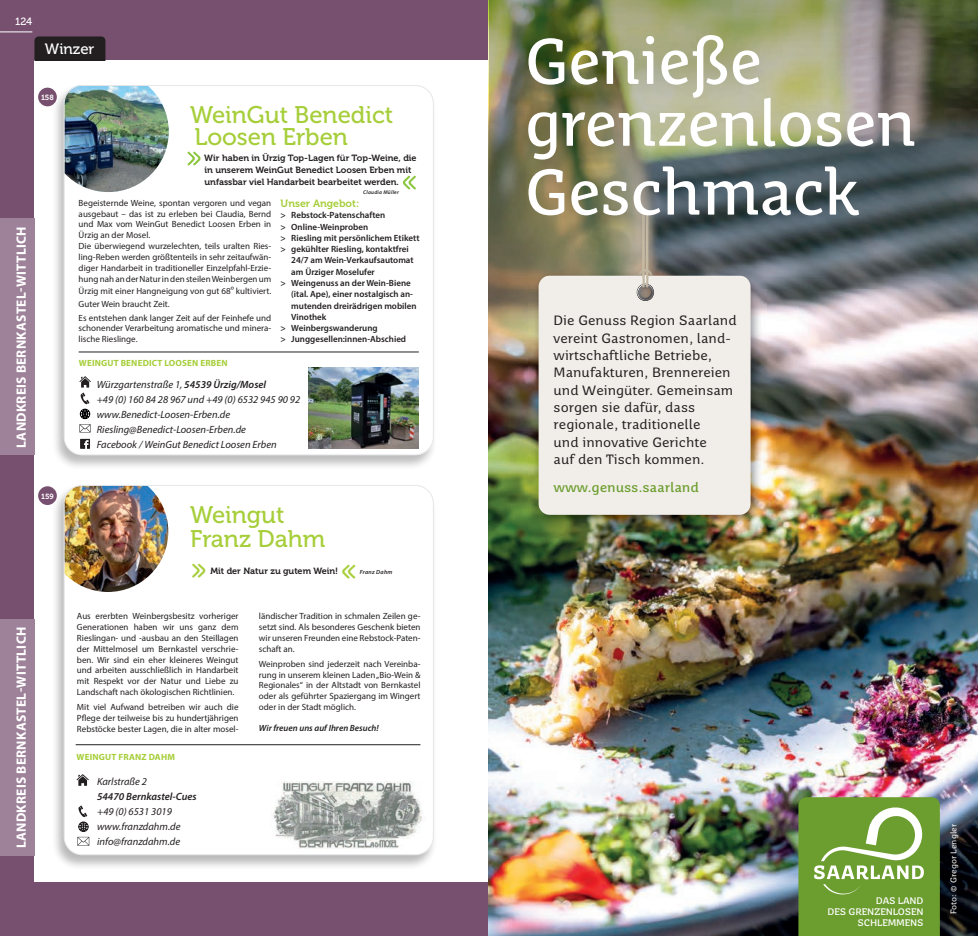
<style>
.page{position:relative;width:978px;height:936px;background:#fff}
.page>*{position:absolute;margin:0;border:0;box-sizing:border-box;transform-origin:0 0}
.t1{font:64.05px/61.8px "Saar 1450 Headline";letter-spacing:-.005em;color:#fff}
.t2{font:24px/22.5px "Museo 500";color:#a6ce39}
.t3{font:15px "Museo 500";color:#fff}
.t4{font:13.5px/17.4px "Saar 1450 Text";color:#231f20}
.t5{font:700 13.5px "Myriad Pro";letter-spacing:.02em;color:#fff}
.t6{font:700 13.5px "Saar 1450 Text";letter-spacing:-.015em;color:#6c9e2f}
.t7{font:italic 10.5px/15px "Myriad Pro";color:#231f20}
.t8{font:italic 600 10.5px "Myriad Pro";color:#231f20}
.t9{font:10.5px "Museo 700";color:#a6ce39}
.t10{font:10.5px "Museo 500";color:#fff}
.t11{font:700 9.45px/10.9px "Saar 1450 Text";letter-spacing:-.015em;color:#fff;text-align:right}
.t12{font:9px/10.8px "Myriad Pro";color:#231f20;text-align:justify}
.t13{font:600 9px/11.2px "Myriad Pro";color:#231f20}
.t14{font:9px/12px "Museo 700";color:#231f20}
.t15{font:700 9px "Myriad Pro";letter-spacing:.02em;color:#a6ce39}
.t16{font:italic 600 9px "Myriad Pro";color:#231f20}
.t17{font:8.4px "Saar 1450 Text";color:#fff}
.t18{font:7.5px "Museo 700";letter-spacing:-.005em;color:#fff}
.t19{font:italic 600 6px "Myriad Pro";letter-spacing:.04em;color:#231f20}
.t20{font:italic 600 5.4px "Myriad Pro";letter-spacing:.04em;color:#231f20}
.s1{color:#9e829a}
.s2{font-weight:600}
</style>
<div class="page">
<div style="left:0;top:0;width:978px;height:935px;background:#774f6f"></div>
<div style="left:34px;top:61px;width:910px;height:820px;background:#fff"></div>
<div style="left:34px;top:36px;width:71px;height:25px;background:#231f20"></div>
<hr style="left:0;top:32px;width:32px;height:1px;background:#fff">
<div style="left:51px;top:84px;width:386px;height:386px;background:#231f20;opacity:.3"></div>
<div style="left:64px;top:85px;width:369px;height:370px;background:#fff;border-radius:18px"></div>
<svg style="left:188px;top:152px;width:13px;height:13px"></svg>
<svg style="left:403px;top:176px;width:13px;height:13px"></svg>
<img style="left:64px;top:85px;width:105px;height:107px">
<hr style="left:79px;top:352px;width:340px;height:1px;background:#231f20">
<img style="left:309px;top:367px;width:110px;height:82px">
<svg style="left:79px;top:376px;width:12px;height:56px"></svg>
<svg style="left:80px;top:439px;width:10px;height:10px"></svg>
<div style="left:64px;top:85px;width:370px;height:370px;border:1px solid #e6e7e9;border-radius:18px"></div>
<img style="left:489px;top:289px;width:489px;height:646px">
<img style="left:489px;top:279px;width:489px;height:10px">
<svg style="left:798px;top:797px;width:146px;height:138px"></svg>
<div style="left:824px;top:896px;width:100px;height:38px;background:#6c9e2f"></div>
<img style="left:528px;top:279px;width:239px;height:252px">
<div style="left:539px;top:279px;width:212px;height:236px;background:#f1ede8"></div>
<img style="left:489px;top:0;width:489px;height:279px">
<img style="left:654px;top:265px;width:113px;height:14px">
<img style="left:528px;top:265px;width:109px;height:14px">
<img style="left:654px;top:276px;width:93px;height:3px">
<img style="left:542px;top:276px;width:95px;height:3px">
<svg style="left:637px;top:214px;width:17px;height:87px"></svg>
<img style="left:638px;top:269px;width:15px;height:7px">
<svg style="left:37px;top:86px;width:21px;height:22px"></svg>
<div style="left:37px;top:485px;width:21px;height:21px;background:#774f6f;border:1px solid #fff;border-radius:50%"></div>
<div style="left:0;top:619px;width:34px;height:236px;background:#9e829a"></div>
<div style="left:0;top:219px;width:34px;height:235px;background:#9e829a"></div>
<div style="left:51px;top:484px;width:387px;height:386px;background:#231f20;opacity:.31"></div>
<div style="left:64px;top:485px;width:369px;height:369px;background:#fff;border-radius:18px"></div>
<img style="left:64px;top:485px;width:104px;height:107px">
<div style="left:64px;top:485px;width:370px;height:370px;border:1px solid #e6e7e9;border-radius:18px"></div>
<hr style="left:76px;top:744px;width:344px;height:1px;background:#231f20">
<img style="left:273px;top:781px;width:149px;height:67px">
<svg style="left:77px;top:774px;width:12px;height:11px"></svg>
<svg style="left:77px;top:805px;width:12px;height:40px"></svg>
<p class="t10" style="left:15px;top:16px;width:19px">124</p>
<h3 class="t3" style="left:45px;top:40px;width:51px">Winzer</h3>
<p class="t18" style="left:41px;top:93px;width:14px">158</p>
<h3 class="t5" style="left:13px;top:448px;width:230px;rotate:-90deg">LANDKREIS BERNKASTEL-WITTLICH<span class="s1">S</span></h3>
<h2 class="t2" style="left:190px;top:103px;width:205px">WeinGut Benedict<br>Loosen Erben</h2>
<p class="t14" style="left:204px;top:152px;width:214px">Wir haben in Ürzig Top-Lagen für Top-Weine, die in unserem WeinGut Benedict Loosen Erben mit unfassbar viel Handarbeit bearbeitet werden.</p>
<p class="t20" style="left:363px;top:189px;width:37px">Claudia Müller</p>
<p class="t12" style="left:79px;top:197px;width:194px;text-align:left">Begeisternde Weine, spontan vergoren und vegan ausgebaut – das ist zu erleben bei Claudia, Bernd und Max vom WeinGut Benedict Loosen Erben in Ürzig an der Mosel.<br>Die überwiegend wurzelechten, teils uralten Ries&shy;ling-Reben werden größtenteils in sehr zeitaufwän&shy;diger Handarbeit in traditioneller Einzelpfahl-Erzie&shy;hung nah an der Natur in den steilen Weinbergen um</p>
<p class="t12" style="left:79px;top:283px;width:194px;line-height:13.5px;text-align:left">Ürzig mit einer Hangneigung von gut 68o kultiviert.<br>Guter Wein braucht Zeit.<br>Es entstehen dank langer Zeit auf der Feinhefe und</p>
<p class="t12" style="left:79px;top:323px;width:194px">schonender Verarbeitung aromatische und minera&shy;lische Rieslinge.</p>
<p class="t9" style="left:281px;top:198px;width:80px">Unser Angebot:</p>
<p class="t13" style="left:281px;top:209px;width:140px">&gt; Rebstock-Patenschaften<br>&gt; Online-Weinproben<br>&gt; Riesling mit persönlichem Etikett &gt; gekühlter Riesling, kontaktfrei</p>
<p class="t13" style="left:291px;top:254px;width:124px">24/7 am Wein-Verkaufsautomat</p>
<p class="t13" style="left:291px;top:266px;width:85px">am Ürziger Moselufer</p>
<p class="t13" style="left:281px;top:277px;width:132px">&gt; Weingenuss an der Wein-Biene</p>
<p class="t13" style="left:291px;top:288px;width:123px">(ital. Ape), einer nostalgisch an-</p>
<p class="t13" style="left:291px;top:299px;width:127px">mutenden dreirädrigen mobilen</p>
<p class="t13" style="left:291px;top:311px;width:37px">Vinothek</p>
<p class="t13" style="left:281px;top:322px;width:99px">&gt; Weinbergswanderung</p>
<p class="t13" style="left:281px;top:333px;width:127px">&gt; Junggesellen:innen-Abschied</p>
<p class="t15" style="left:79px;top:357px;width:150px">WEINGUT BENEDICT LOOSEN ERBEN</p>
<p class="t7" style="left:97px;top:376px;width:205px">Würzgartenstraße 1, <span class="s2">54539 Ürzig/Mosel<br></span>+49 (0) 160 84 28 967 und +49 (0) 6532 945 90 92 www.Benedict-Loosen-Erben.de Riesling@Benedict-Loosen-Erben.de<br>Facebook / WeinGut Benedict Loosen Erben</p>
<p class="t18" style="left:41px;top:492px;width:14px">159</p>
<h3 class="t5" style="left:13px;top:848px;width:230px;rotate:-90deg">LANDKREIS BERNKASTEL-WITTLICH<span class="s1">S</span></h3>
<h2 class="t2" style="left:190px;top:502px;width:137px;line-height:24px">Weingut<br>Franz Dahm</h2>
<p class="t14" style="left:210px;top:565px;width:129px">Mit der Natur zu gutem Wein!</p>
<p class="t19" style="left:360px;top:568px;width:34px">Franz Dahm</p>
<p class="t12" style="left:77px;top:610px;width:163px">Aus ererbten Weinbergsbesitz vorheriger Generationen haben wir uns ganz dem Rieslingan- und -ausbau an den Steillagen der Mittelmosel um Bernkastel verschrie&shy;ben. Wir sind ein eher kleineres Weingut und arbeiten ausschließlich in Handarbeit mit Respekt vor der Natur und Liebe zu Landschaft nach ökologischen Richtlinien.</p>
<p class="t12" style="left:77px;top:701px;width:163px">Mit viel Aufwand betreiben wir auch die Pflege der teilweise bis zu hundertjährigen Rebstöcke bester Lagen, die in alter mosel-</p>
<p class="t15" style="left:77px;top:750px;width:100px">WEINGUT FRANZ DAHM</p>
<p class="t7" style="left:97px;top:774px;width:52px">Karlstraße 2</p>
<p class="t8" style="left:97px;top:790px;width:101px">54470 Bernkastel-Cues</p>
<p class="t7" style="left:97px;top:804px;width:85px">+49 (0) 6531 3019 www.franzdahm.de info@franzdahm.de</p>
<p class="t12" style="left:259px;top:610px;width:163px">ländischer Tradition in schmalen Zeilen ge&shy;setzt sind. Als besonderes Geschenk bieten wir unseren Freunden eine Rebstock-Paten&shy;schaft an.</p>
<p class="t12" style="left:259px;top:658px;width:163px">Weinproben sind jederzeit nach Vereinba&shy;rung in unserem kleinen Laden „Bio-Wein &amp; Regionales“ in der Altstadt von Bernkastel oder als geführter Spaziergang im Wingert oder in der Stadt möglich.</p>
<p class="t16" style="left:259px;top:722px;width:121px">Wir freuen uns auf Ihren Besuch!</p>
<h1 class="t1" style="left:525px;top:32px;width:393px">Genieße grenzenlosen</h1>
<h1 class="t1" style="left:525px;top:163px;width:336px">Geschmack</h1>
<h3 class="t4" style="left:554px;top:312px;width:185px">Die Genuss Region Saarland vereint Gastronomen, land&shy;wirtschaftliche Betriebe,<br>Manufakturen, Brennereien und Weingüter. Gemeinsam sorgen sie dafür, dass regionale, traditionelle<br>und innovative Gerichte<br>auf den Tisch kommen.</h3>
<h3 class="t6" style="left:554px;top:479px;width:147px">www.genuss.saarland</h3>
<h3 class="t3" style="left:886px;top:886px;width:51px">Winzer</h3>
<p class="t11" style="left:828px;top:894px;width:98px">DAS LAND<br>DES GRENZENLOSEN<br>SCHLEMMENS</p>
<p class="t17" style="left:949px;top:914px;width:92px;rotate:-90deg">Foto: © Gregor Lengler</p>
</div>
